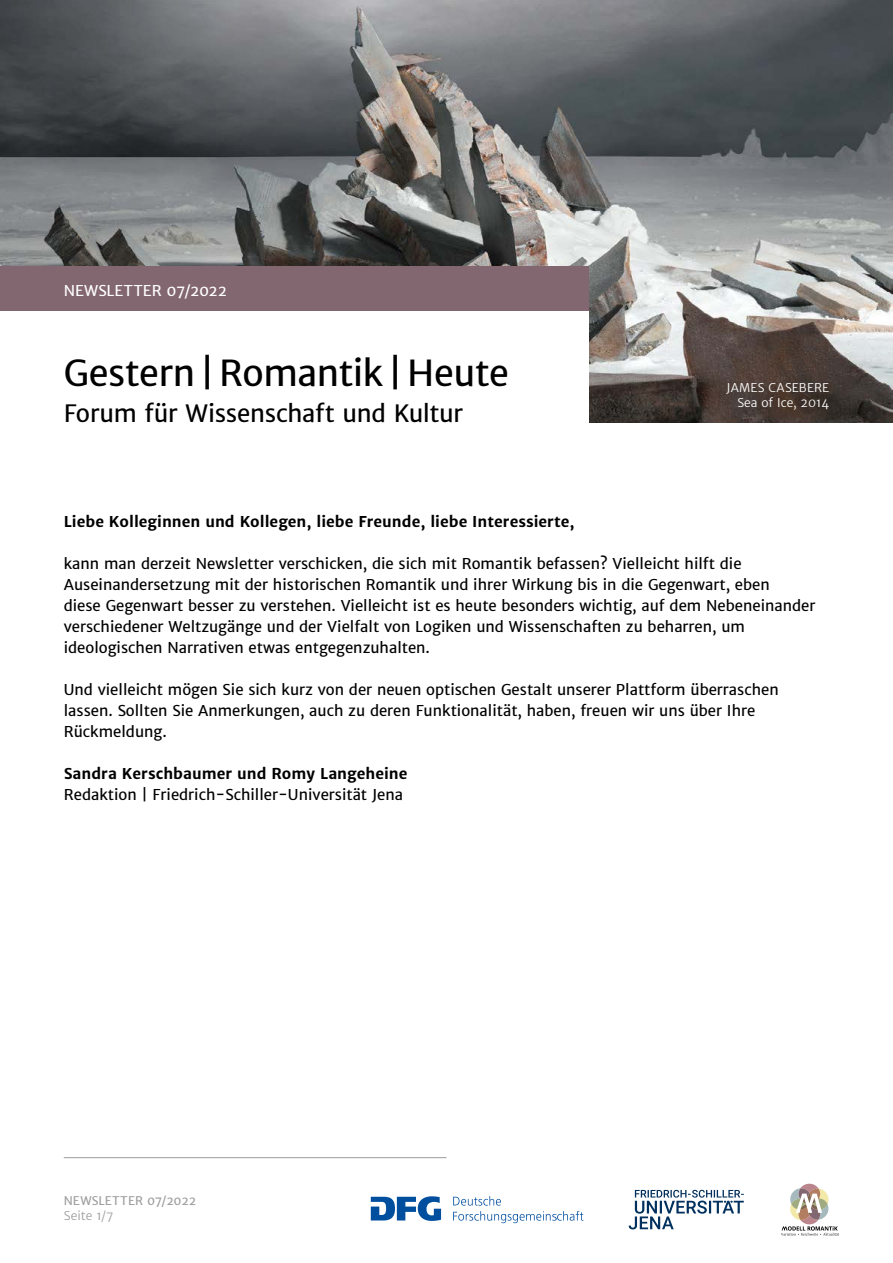
<style>
.page{position:relative;width:893px;height:1263px;background:#fff}
.page>*{position:absolute;margin:0;border:0;box-sizing:border-box;transform-origin:0 0}
.t1{font:36px "Merriweather Sans";letter-spacing:-.015em;color:#000}
.t2{font:24px "Merriweather Sans";letter-spacing:-.015em;color:#000}
.t3{font:15px/21px "Merriweather Sans";color:#000}
.t4{font:700 15px "Merriweather Sans";color:#000}
.t5{font:15px "Merriweather Sans";letter-spacing:-.005em;color:#fff}
.t6{font:12px/15px "Merriweather Sans";letter-spacing:.005em;color:#fff;text-align:right}
.t7{font:12px "Merriweather Sans";letter-spacing:.005em;color:#9d9d9c}
.t8{font:12px "Merriweather Sans";letter-spacing:.005em;color:#9d9d9c}
</style>
<div class="page">
<img style="left:0;top:0;width:893px;height:422px">
<div style="left:0;top:266px;width:589px;height:110px;background:#826670"></div>
<div style="left:0;top:311px;width:589px;height:119px;background:#fff"></div>
<svg style="left:629px;top:1190px;width:115px;height:39px"></svg>
<svg style="left:371px;top:1196px;width:70px;height:25px"></svg>
<svg style="left:453px;top:1196px;width:48px;height:9px"></svg>
<svg style="left:453px;top:1211px;width:130px;height:12px"></svg>
<svg style="left:781px;top:1184px;width:58px;height:51px"></svg>
<hr style="left:64px;top:1157px;width:382px;height:1px;background:#9d9d9c">
<p class="t5" style="left:64px;top:281px;width:165px">NEWSLETTER 07/2022</p>
<h1 class="t1" style="left:64px;top:350px;width:447px">Gestern|Romantik|Heute</h1>
<h2 class="t2" style="left:64px;top:398px;width:401px">Forum für Wissenschaft und Kultur</h2>
<p class="t6" style="left:727px;top:380px;width:104px">JAMES CASEBERE<br>Sea of Ice, 2014</p>
<p class="t4" style="left:64px;top:512px;width:512px">Liebe Kolleginnen und Kollegen, liebe Freunde, liebe Interessierte,</p>
<p class="t3" style="left:64px;top:553px;width:753px">kann man derzeit Newsletter verschicken, die sich mit Romantik befassen? Vielleicht hilft die Auseinandersetzung mit der historischen Romantik und ihrer Wirkung bis in die Gegenwart, eben<br>diese Gegenwart besser zu verstehen. Vielleicht ist es heute besonders wichtig, auf dem Nebeneinander verschiedener Weltzugänge und der Vielfalt von Logiken und Wissenschaften zu beharren, um ideologischen Narrativen etwas entgegenzuhalten.</p>
<p class="t3" style="left:64px;top:679px;width:716px">Und vielleicht mögen Sie sich kurz von der neuen optischen Gestalt unserer Plattform überraschen lassen. Sollten Sie Anmerkungen, auch zu deren Funktionalität, haben, freuen wir uns über Ihre<br>Rückmeldung.</p>
<p class="t4" style="left:64px;top:764px;width:345px">Sandra Kerschbaumer und Romy Langeheine</p>
<p class="t3" style="left:64px;top:784px;width:341px">Redaktion | Friedrich-Schiller-Universität Jena</p>
<p class="t7" style="left:64px;top:1193px;width:134px">NEWSLETTER 07/2022</p>
<p class="t8" style="left:64px;top:1209px;width:51px">Seite 1/7</p>
</div>
